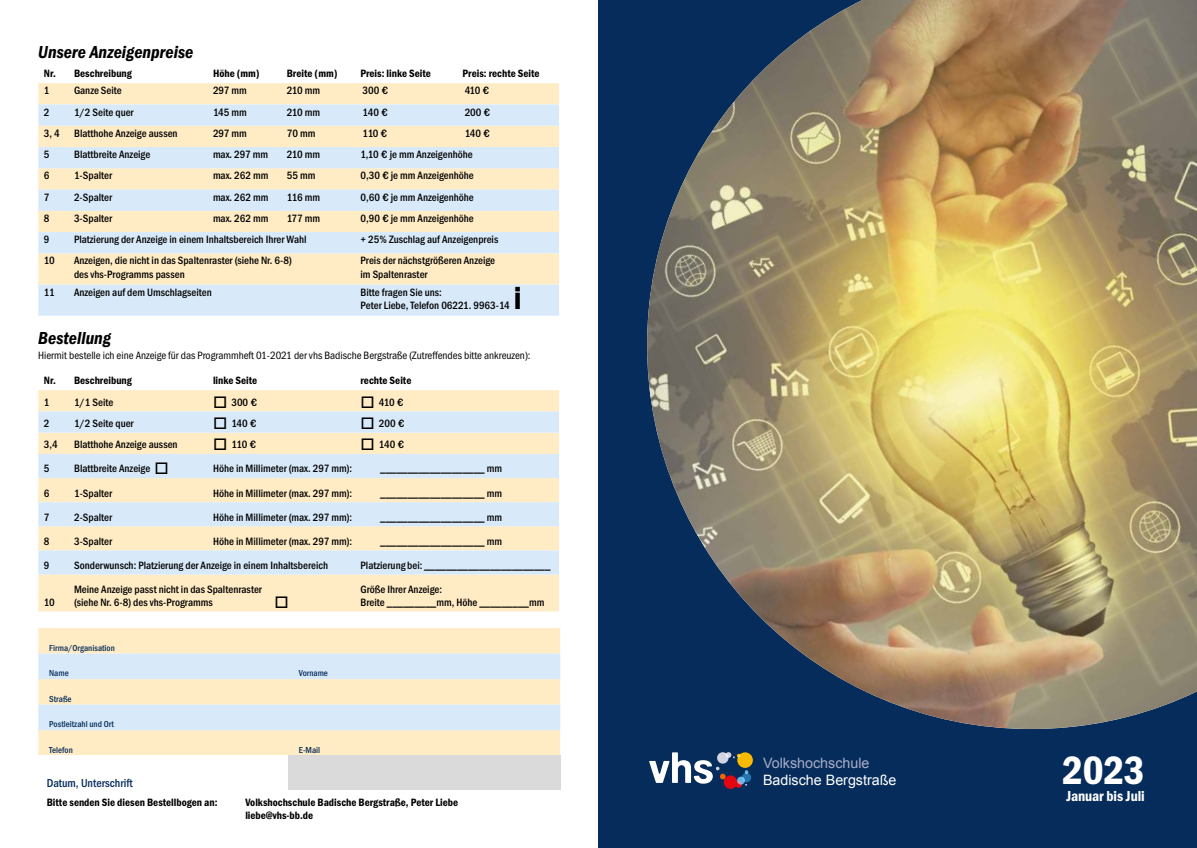
<style>
.page{position:relative;width:1197px;height:848px;background:#fff}
.page>*{position:absolute;margin:0;border:0;box-sizing:border-box;transform-origin:0 0}
.t1{font:600 condensed 41px "Franklin Gothic";color:#fff}
.t2{font:600 condensed 33px "Franklin Gothic";color:#000}
.t3{font:italic 600 condensed 18px "Franklin Gothic";color:#000}
.t4{font:600 condensed 15px "Franklin Gothic";letter-spacing:-.005em;color:#fff}
.t5{font:14.3px "Arial";color:#fff}
.t6{font:14.3px "Arial";color:#a8adc7}
.t7{font:500 condensed 12px "Franklin Gothic";color:#052c5a}
.t8{font:500 condensed 11px/13.2px "Franklin Gothic";color:#000}
.t9{font:600 condensed 11px/13.2px "Franklin Gothic";color:#000}
.t10{font:condensed 11px "Franklin Gothic";color:#000}
.t11{font:500 condensed 9px "Franklin Gothic";color:#052c5a}
</style>
<div class="page">
<div style="left:598px;top:0;width:598px;height:848px;background:#052c5a"></div>
<img style="left:647px;top:0;width:549px;height:729px">
<svg style="left:649px;top:752px;width:103px;height:37px"></svg>
<div style="left:38px;top:83px;width:521px;height:21px;background:#ffebc4"></div>
<svg style="left:38px;top:104px;width:521px;height:212px;background:#e9eae2"></svg>
<div style="left:38px;top:390px;width:521px;height:221px;background:#ffebc4"></div>
<svg style="left:38px;top:411px;width:521px;height:163px;background:#e8eae3"></svg>
<div style="left:38px;top:628px;width:522px;height:127px;background:#ffebc4"></div>
<svg style="left:38px;top:653px;width:522px;height:77px;background:#e5eae8"></svg>
<div style="left:288px;top:755px;width:272px;height:34px;background:#dadada"></div>
<svg style="left:276px;top:596px;width:11px;height:11px"></svg>
<h3 class="t3" style="left:38px;top:42px;width:156px">Unsere Anzeigenpreise</h3>
<p class="t9" style="left:44px;top:67px;width:89px">Nr. Beschreibung</p>
<p class="t9" style="left:213px;top:67px;width:48px">Höhe (mm)</p>
<p class="t9" style="left:287px;top:67px;width:52px">Breite (mm)</p>
<p class="t9" style="left:360px;top:67px;width:72px">Preis: linke Seite</p>
<p class="t9" style="left:462px;top:67px;width:78px">Preis: rechte Seite</p>
<p class="t8" style="left:44px;top:84px;width:7px">1</p>
<p class="t8" style="left:74px;top:84px;width:49px">Ganze Seite</p>
<p class="t8" style="left:213px;top:84px;width:35px">297 mm</p>
<p class="t8" style="left:287px;top:84px;width:35px">210 mm</p>
<p class="t8" style="left:362px;top:84px;width:27px">300 €</p>
<p class="t8" style="left:464px;top:84px;width:26px">410 €</p>
<p class="t8" style="left:44px;top:105px;width:7px">2</p>
<p class="t8" style="left:74px;top:105px;width:61px">1/2 Seite quer</p>
<p class="t8" style="left:213px;top:105px;width:35px">145 mm</p>
<p class="t8" style="left:287px;top:105px;width:35px">210 mm</p>
<p class="t8" style="left:362px;top:105px;width:27px">140 €</p>
<p class="t8" style="left:464px;top:105px;width:27px">200 €</p>
<p class="t8" style="left:44px;top:127px;width:17px">3, 4</p>
<p class="t8" style="left:74px;top:127px;width:105px">Blatthohe Anzeige aussen</p>
<p class="t8" style="left:213px;top:127px;width:35px">297 mm</p>
<p class="t8" style="left:287px;top:127px;width:30px">70 mm</p>
<p class="t8" style="left:362px;top:127px;width:26px">110 €</p>
<p class="t8" style="left:464px;top:127px;width:27px">140 €</p>
<p class="t8" style="left:44px;top:148px;width:7px">5</p>
<p class="t8" style="left:74px;top:148px;width:78px">Blattbreite Anzeige</p>
<p class="t8" style="left:213px;top:148px;width:57px">max. 297 mm</p>
<p class="t8" style="left:287px;top:148px;width:35px">210 mm</p>
<p class="t8" style="left:360px;top:148px;width:114px">1,10 € je mm Anzeigenhöhe</p>
<p class="t8" style="left:44px;top:169px;width:7px">6</p>
<p class="t8" style="left:74px;top:169px;width:40px">1-Spalter</p>
<p class="t8" style="left:213px;top:169px;width:57px">max. 262 mm</p>
<p class="t8" style="left:287px;top:169px;width:30px">55 mm</p>
<p class="t8" style="left:360px;top:169px;width:115px">0,30 € je mm Anzeigenhöhe</p>
<p class="t8" style="left:44px;top:190px;width:7px">7</p>
<p class="t8" style="left:74px;top:190px;width:40px">2-Spalter</p>
<p class="t8" style="left:213px;top:190px;width:57px">max. 262 mm</p>
<p class="t8" style="left:287px;top:190px;width:35px">116 mm</p>
<p class="t8" style="left:360px;top:190px;width:115px">0,60 € je mm Anzeigenhöhe</p>
<p class="t8" style="left:44px;top:212px;width:7px">8</p>
<p class="t8" style="left:74px;top:212px;width:40px">3-Spalter</p>
<p class="t8" style="left:213px;top:212px;width:57px">max. 262 mm</p>
<p class="t8" style="left:287px;top:212px;width:35px">177 mm</p>
<p class="t8" style="left:360px;top:212px;width:115px">0,90 € je mm Anzeigenhöhe</p>
<p class="t8" style="left:44px;top:233px;width:7px">9</p>
<p class="t8" style="left:74px;top:233px;width:234px">Platzierung der Anzeige in einem Inhaltsbereich Ihrer Wahl</p>
<p class="t8" style="left:360px;top:233px;width:139px">+ 25% Zuschlag auf Anzeigenpreis</p>
<p class="t8" style="left:44px;top:254px;width:12px">10</p>
<p class="t8" style="left:74px;top:254px;width:219px">Anzeigen, die nicht in das Spaltenraster (siehe Nr. 6-8) des vhs-Programms passen</p>
<p class="t8" style="left:360px;top:254px;width:136px">Preis der nächstgrößeren Anzeige im Spaltenraster</p>
<p class="t8" style="left:44px;top:285px;width:12px">11</p>
<p class="t8" style="left:74px;top:285px;width:139px">Anzeigen auf dem Umschlagseiten</p>
<p class="t8" style="left:360px;top:285px;width:151px">Bitte fragen Sie uns:<br>Peter Liebe, Telefon 06221. 9963-14</p>
<h2 class="t2" style="left:514px;top:279px;width:9px">i</h2>
<h3 class="t3" style="left:38px;top:328px;width:74px">Bestellung</h3>
<p class="t10" style="left:38px;top:349px;width:493px">Hiermit bestelle ich eine Anzeige für das Programmheft 01-2021 der vhs Badische Bergstraße (Zutreffendes bitte ankreuzen):</p>
<p class="t9" style="left:44px;top:374px;width:89px">Nr. Beschreibung</p>
<p class="t9" style="left:213px;top:374px;width:46px">linke Seite</p>
<p class="t9" style="left:360px;top:374px;width:52px">rechte Seite</p>
<p class="t8" style="left:44px;top:395px;width:7px">1</p>
<p class="t8" style="left:74px;top:395px;width:41px">1/1 Seite</p>
<p class="t8" style="left:213px;top:395px;width:46px">□ 300 €</p>
<p class="t8" style="left:360px;top:395px;width:44px">□ 410 €</p>
<p class="t8" style="left:44px;top:417px;width:7px">2</p>
<p class="t8" style="left:74px;top:417px;width:61px">1/2 Seite quer</p>
<p class="t8" style="left:213px;top:417px;width:45px">□ 140 €</p>
<p class="t8" style="left:360px;top:417px;width:46px">□ 200 €</p>
<p class="t8" style="left:44px;top:438px;width:15px">3,4</p>
<p class="t8" style="left:74px;top:438px;width:105px">Blatthohe Anzeige aussen</p>
<p class="t8" style="left:213px;top:438px;width:45px">□ 110 €</p>
<p class="t8" style="left:360px;top:438px;width:45px">□ 140 €</p>
<p class="t8" style="left:44px;top:462px;width:7px">5</p>
<p class="t8" style="left:74px;top:462px;width:96px">Blattbreite Anzeige □</p>
<p class="t8" style="left:213px;top:462px;width:141px">Höhe in Millimeter (max. 297 mm):</p>
<p class="t8" style="left:380px;top:462px;width:123px">___________________ mm</p>
<p class="t8" style="left:44px;top:486px;width:7px">6</p>
<p class="t8" style="left:74px;top:486px;width:40px">1-Spalter</p>
<p class="t8" style="left:213px;top:486px;width:141px">Höhe in Millimeter (max. 297 mm):</p>
<p class="t8" style="left:380px;top:486px;width:123px">___________________ mm</p>
<p class="t8" style="left:44px;top:510px;width:7px">7</p>
<p class="t8" style="left:74px;top:510px;width:40px">2-Spalter</p>
<p class="t8" style="left:213px;top:510px;width:141px">Höhe in Millimeter (max. 297 mm):</p>
<p class="t8" style="left:380px;top:510px;width:123px">___________________ mm</p>
<p class="t8" style="left:44px;top:534px;width:7px">8</p>
<p class="t8" style="left:74px;top:534px;width:40px">3-Spalter</p>
<p class="t8" style="left:213px;top:534px;width:141px">Höhe in Millimeter (max. 297 mm):</p>
<p class="t8" style="left:380px;top:534px;width:123px">___________________ mm</p>
<p class="t8" style="left:44px;top:558px;width:7px">9</p>
<p class="t8" style="left:74px;top:558px;width:255px">Sonderwunsch: Platzierung der Anzeige in einem Inhaltsbereich</p>
<p class="t8" style="left:360px;top:558px;width:191px">Platzierung bei: _______________________</p>
<p class="t8" style="left:44px;top:595px;width:12px">10</p>
<p class="t8" style="left:74px;top:582px;width:189px">Meine Anzeige passt nicht in das Spaltenraster (siehe Nr. 6-8) des vhs-Programms</p>
<p class="t8" style="left:360px;top:582px;width:185px">Größe Ihrer Anzeige:<br>Breite _________mm, Höhe _________mm</p>
<p class="t11" style="left:49px;top:642px;width:67px">Firma/Organisation</p>
<p class="t11" style="left:49px;top:668px;width:21px">Name</p>
<p class="t11" style="left:299px;top:668px;width:31px">Vorname</p>
<p class="t11" style="left:49px;top:693px;width:24px">Straße</p>
<p class="t11" style="left:49px;top:719px;width:66px">Postleitzahl und Ort</p>
<p class="t11" style="left:49px;top:744px;width:25px">Telefon</p>
<p class="t11" style="left:299px;top:744px;width:23px">E-Mail</p>
<p class="t7" style="left:47px;top:776px;width:88px">Datum, Unterschrift</p>
<p class="t9" style="left:47px;top:796px;width:172px">Bitte senden Sie diesen Bestellbogen an:</p>
<p class="t9" style="left:245px;top:796px;width:214px">Volkshochschule Badische Bergstraße, Peter Liebe liebe@vhs-bb.de</p>
<h3 class="t6" style="left:763px;top:753px;width:108px">Volkshochschule</h3>
<h3 class="t5" style="left:763px;top:770px;width:135px">Badische Bergstraße</h3>
<h1 class="t1" style="left:1062px;top:747px;width:84px">2023</h1>
<h3 class="t4" style="left:1066px;top:787px;width:80px">Januar bis Juli</h3>
</div>
